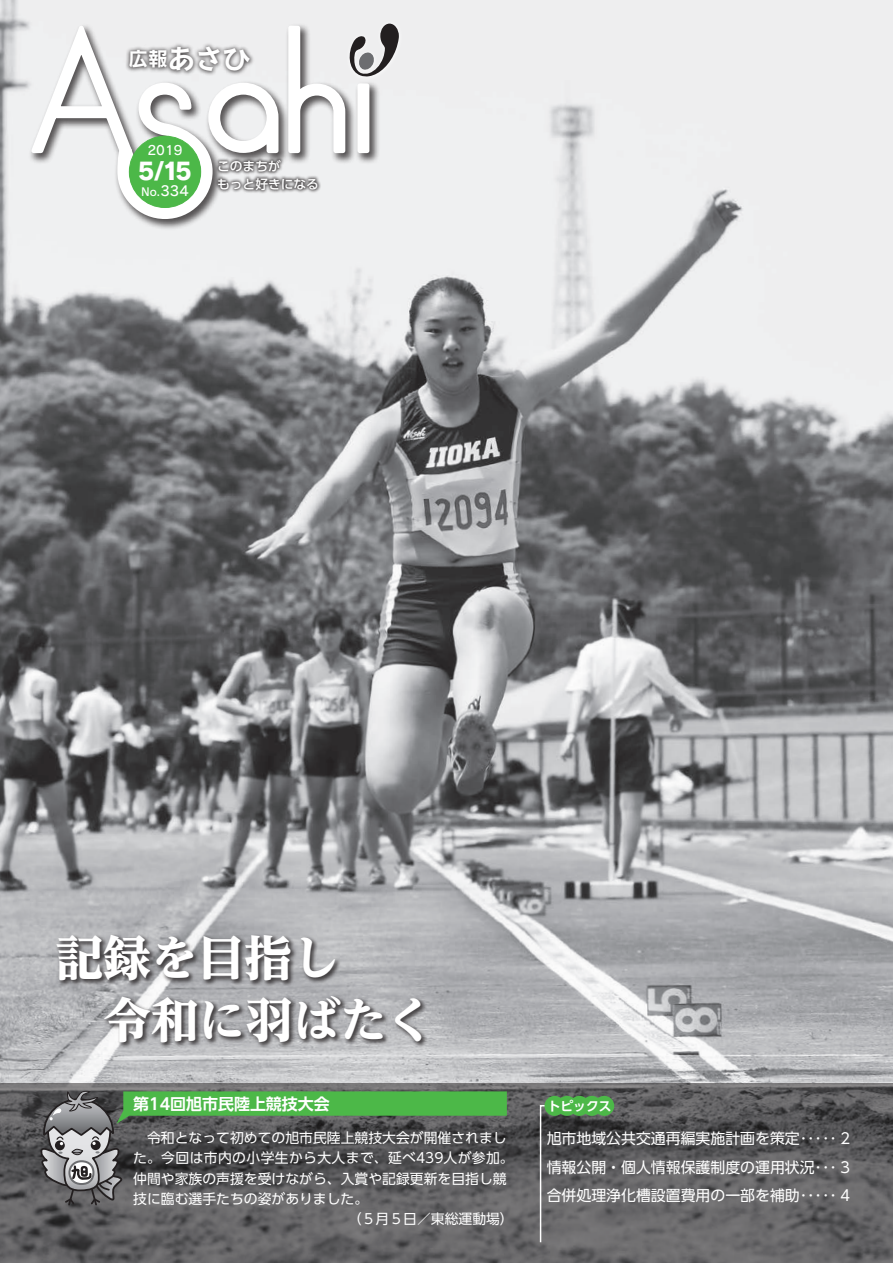
<style>
.page{position:relative;width:893px;height:1263px;background:#fff}
.page>*{position:absolute;margin:0;border:0;box-sizing:border-box;transform-origin:0 0}
.t1{font:800 47.85px/61.7px "UD Reimin Pro";letter-spacing:-.015em;color:#fff}
.t2{font:27.45px "Rodin Rose Pro B";color:#fff}
.t3{font:23.55px "Rodin Pro EB";color:#fff}
.t4{font:700 15.9px "UD Shin Go Pro De";color:#fff;scale:.92 1}
.t5{font:700 15.9px "UD Shin Go Pro De";color:#fff}
.t6{font:14.85px/28.7px "UD Shin Go Pro";color:#fff;text-align:justify}
.t7{font:13.8px "UD Shin Go Pro";color:#fff}
.t8{font:13.8px "UD Shin Go Pro";letter-spacing:.025em;color:#fff}
.t9{font:13.65px "Rodin Pro DB";color:#fff}
.t10{font:500 12.75px/17.7px "UD Shin Go Pro";color:#fff}
.t11{font:700 12.75px "UD Shin Go Pro De";color:#fff}
.t12{font:12.75px "Rodin Pro DB";color:#fff}
.t13{font:11.1px "Rodin Pro DB";color:#fff}
.s1{font-size:19.65px}
.s2{font-size:11.1px}
</style>
<div class="page">
<img style="left:0;top:0;width:893px;height:1083px">
<svg style="left:0;top:1083px;width:893px;height:180px;background:#606062"></svg>
<svg style="left:539px;top:1104px;width:13px;height:140px;background:#6c6c6e"></svg>
<div style="left:544px;top:1096px;width:20px;height:20px;background:#4cb848;border-radius:50%"></div>
<div style="left:557px;top:1096px;width:20px;height:20px;background:#4cb848;border-radius:50%"></div>
<div style="left:569px;top:1096px;width:20px;height:20px;background:#4cb848;border-radius:50%"></div>
<div style="left:582px;top:1096px;width:20px;height:20px;background:#4cb848;border-radius:50%"></div>
<div style="left:594px;top:1096px;width:20px;height:20px;background:#4cb848;border-radius:50%"></div>
<svg style="left:38px;top:1091px;width:469px;height:114px;background:#596b59"></svg>
<div style="left:54px;top:933px;width:374px;height:116px;background:#231f20;opacity:.75"></div>
<div style="left:28px;top:22px;width:353px;height:208px;background:#231f20;opacity:.75"></div>
<div style="left:345px;top:19px;width:58px;height:62px;background:#eeeeef"></div>
<svg style="left:31px;top:24px;width:368px;height:195px"></svg>
<div style="left:214px;top:156px;width:108px;height:38px;background:#231f20;opacity:.75"></div>
<h2 class="t2" style="left:129px;top:41px;width:123px"><span class="s1">広報</span>あさひ</h2>
<p class="t12" style="left:147px;top:142px;width:37px">2019</p>
<h3 class="t3" style="left:138px;top:154px;width:55px">5/15</h3>
<p class="t9" style="left:157px;top:182px;width:34px"><span class="s2">.</span>334</p>
<p class="t13" style="left:141px;top:185px;width:17px">No</p>
<p class="t10" style="left:217px;top:157px;width:103px">このまちが<br>もっと好きになる</p>
<h1 class="t1" style="left:56px;top:927px;width:380px">記録を目指し<br>　令和に羽ばたく</h1>
<p class="t5" style="left:133px;top:1091px;width:198px">第14回旭市民陸上競技大会</p>
<p class="t4" style="left:133px;top:1091px;width:209px">１日１回投票をお願いします</p>
<p class="t7" style="left:133px;top:1127px;width:375px">　令和となって初めての旭市民陸上競技大会が開催されまし</p>
<p class="t8" style="left:133px;top:1147px;width:382px">た。今回は市内の小学生から大人まで、延べ439人が参加。</p>
<p class="t7" style="left:133px;top:1167px;width:375px">仲間や家族の声援を受けながら、入賞や記録更新を目指し競</p>
<p class="t7" style="left:133px;top:1187px;width:236px">技に臨む選手たちの姿がありました。</p>
<p class="t7" style="left:348px;top:1207px;width:167px">（５月５日／東総運動場(</p>
<p class="t11" style="left:548px;top:1096px;width:65px">トピックス</p>
<p class="t6" style="left:547px;top:1124px;width:307px">旭市地域公共交通再編実施計画を策定 ２・・・・・情報公開・個人情報保護制度の運用状況 ３・・・合併処理浄化槽設置費用の一部を補助 ４・・・・・</p>
</div>
